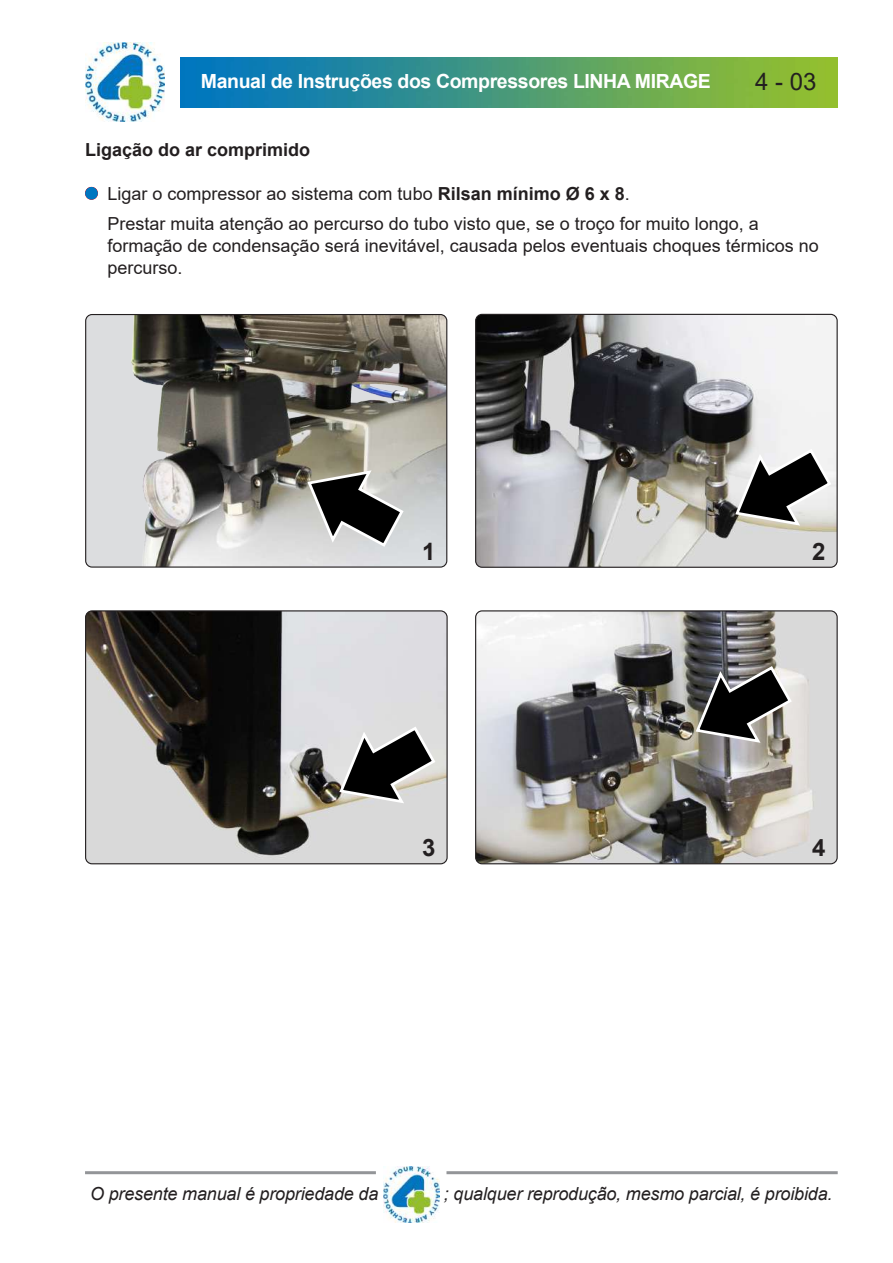
<style>
.page{position:relative;width:893px;height:1263px;background:#fff}
.page>*{position:absolute;margin:0;border:0;box-sizing:border-box;transform-origin:0 0}
.t1{font:24px "Arial";color:#231f20}
.t2{font:700 24px "Arial";color:#231f20}
.t3{font:700 19.5px "Arial";letter-spacing:-.02em;color:#fff}
.t4{font:18px/30.6px "Arial";color:#231f20}
.t5{font:italic 18px "Arial";letter-spacing:-.01em;color:#231f20}
.t6{font:700 18px "Arial";color:#231f20}
.s1{font-weight:700}
</style>
<div class="page">
<img style="left:180px;top:57px;width:658px;height:50px">
<hr style="left:85px;top:1171px;width:291px;height:3px;background:#939598">
<hr style="left:446px;top:1171px;width:392px;height:3px;background:#939598">
<img style="left:383px;top:1166px;width:56px;height:56px">
<img style="left:85px;top:43px;width:79px;height:79px">
<img style="left:87px;top:316px;width:360px;height:250px">
<div style="left:85px;top:314px;width:362px;height:254px;border:1px solid #231f20;border-radius:6px"></div>
<svg style="left:85px;top:187px;width:13px;height:13px"></svg>
<img style="left:87px;top:612px;width:359px;height:252px">
<div style="left:85px;top:610px;width:363px;height:254px;border:1px solid #231f20;border-radius:6px"></div>
<img style="left:477px;top:314px;width:359px;height:252px">
<div style="left:475px;top:314px;width:363px;height:254px;border:1px solid #231f20;border-radius:6px"></div>
<img style="left:477px;top:612px;width:359px;height:252px">
<div style="left:475px;top:610px;width:363px;height:254px;border:1px solid #231f20;border-radius:6px"></div>
<svg style="left:694px;top:664px;width:100px;height:81px;background:#5f5d5b"></svg>
<svg style="left:734px;top:447px;width:99px;height:80px"></svg>
<svg style="left:338px;top:725px;width:99px;height:80px;background:#848482"></svg>
<svg style="left:306px;top:468px;width:99px;height:81px;background:#7d7d7a"></svg>
<p class="t3" style="left:201px;top:68px;width:512px">Manual de Instruções dos Compressores LINHA MIRAGE</p>
<h1 class="t1" style="left:755px;top:65px;width:63px">4 - 03</h1>
<p class="t6" style="left:85px;top:137px;width:227px">Ligação do ar comprimido</p>
<p class="t4" style="left:108px;top:178px;width:653px">Ligar o compressor ao sistema com tubo <span class="s1">Rilsan mínimo Ø 6 x 8</span>.<br>Prestar muita atenção ao percurso do tubo visto que, se o troço for muito longo, a</p>
<p class="t4" style="left:108px;top:235px;width:713px;line-height:21.6px">formação de condensação será inevitável, causada pelos eventuais choques térmicos no percurso.</p>
<h1 class="t2" style="left:422px;top:534px;width:15px">1</h1>
<h1 class="t2" style="left:812px;top:534px;width:15px">2</h1>
<h1 class="t2" style="left:422px;top:831px;width:15px">3</h1>
<h1 class="t2" style="left:812px;top:831px;width:15px">4</h1>
<p class="t5" style="left:90px;top:1182px;width:290px">O presente manual é propriedade da</p>
<p class="t5" style="left:444px;top:1182px;width:390px">; qualquer reprodução, mesmo parcial, é proibida.</p>
</div>
